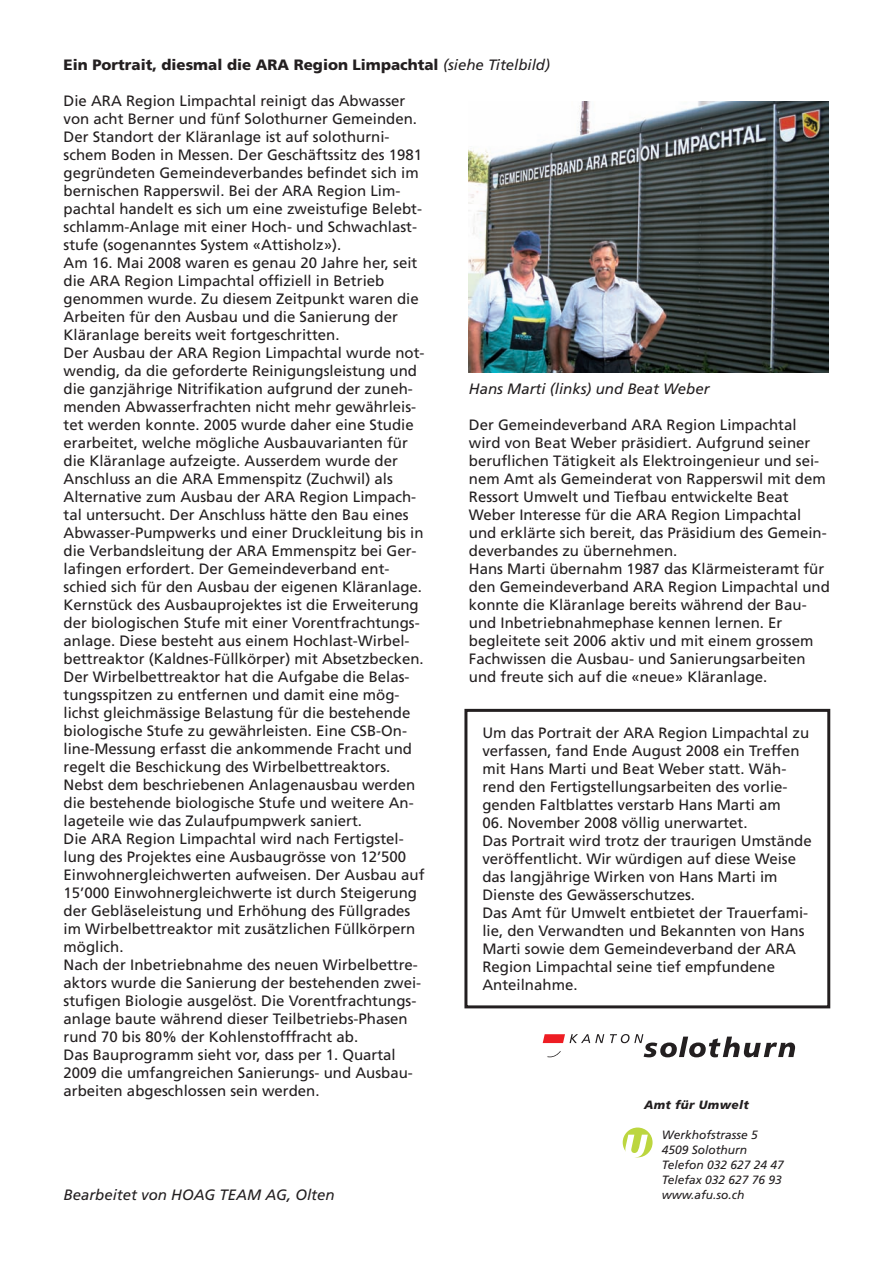
<style>
.page{position:relative;width:890px;height:1262px;background:#fff}
.page>*{position:absolute;margin:0;border:0;box-sizing:border-box;transform-origin:0 0}
.t1{font:15px/18px "Frutiger";color:#231f20}
.t2{font:italic 15px "Frutiger";color:#231f20}
.t3{font:900 15px "Frutiger";color:#231f20}
.t4{font:italic 12px/15px "Frutiger";color:#231f20}
.t5{font:italic 900 12px "Frutiger";letter-spacing:.03em;color:#231f20}
.s1{font-weight:400;font-style:italic}
</style>
<div class="page">
<svg style="left:623px;top:1127px;width:29px;height:30px"></svg>
<svg style="left:625px;top:1135px;width:23px;height:22px"></svg>
<svg style="left:547px;top:1051px;width:14px;height:6px"></svg>
<svg style="left:543px;top:1034px;width:61px;height:9px"></svg>
<svg style="left:610px;top:1034px;width:185px;height:23px"></svg>
<img style="left:468px;top:101px;width:361px;height:272px">
<div style="left:464px;top:709px;width:366px;height:299px;border:3px solid #231f20"></div>
<p class="t3" style="left:64px;top:59px;width:488px">Ein Portrait, diesmal die ARA Region Limpachtal <span class="s1">(siehe Titelbild)</span></p>
<p class="t1" style="left:64px;top:93px;width:362px">Die ARA Region Limpachtal reinigt das Abwasser von acht Berner und fünf Solothurner Gemeinden.<br>Der Standort der Kläranlage ist auf solothurni&shy;schem Boden in Messen. Der Geschäftssitz des 1981 gegründeten Gemeindeverbandes befindet sich im bernischen Rapperswil. Bei der ARA Region Lim&shy;pachtal handelt es sich um eine zweistufige Belebt&shy;schlamm-Anlage mit einer Hoch- und Schwachlast&shy;stufe (sogenanntes System «Attisholz»).<br>Am 16. Mai 2008 waren es genau 20 Jahre her, seit die ARA Region Limpachtal offiziell in Betrieb genommen wurde. Zu diesem Zeitpunkt waren die Arbeiten für den Ausbau und die Sanierung der Kläranlage bereits weit fortgeschritten.<br>Der Ausbau der ARA Region Limpachtal wurde not&shy;wendig, da die geforderte Reinigungsleistung und die ganzjährige Nitrifikation aufgrund der zuneh&shy;menden Abwasserfrachten nicht mehr gewährleis&shy;tet werden konnte. 2005 wurde daher eine Studie erarbeitet, welche mögliche Ausbauvarianten für die Kläranlage aufzeigte. Ausserdem wurde der Anschluss an die ARA Emmenspitz (Zuchwil) als Alternative zum Ausbau der ARA Region Limpach&shy;tal untersucht. Der Anschluss hätte den Bau eines Abwasser-Pumpwerks und einer Druckleitung bis in die Verbandsleitung der ARA Emmenspitz bei Ger&shy;lafingen erfordert. Der Gemeindeverband ent&shy;schied sich für den Ausbau der eigenen Kläranlage.<br>Kernstück des Ausbauprojektes ist die Erweiterung der biologischen Stufe mit einer Vorentfrachtungs - anlage. Diese besteht aus einem Hochlast-Wirbel - bett reak tor (Kaldnes-Füllkörper) mit Absetzbecken.<br>Der Wirbelbettreaktor hat die Aufgabe die Belas&shy;tungsspitzen zu entfernen und damit eine mög&shy;lichst gleichmässige Belastung für die bestehende biologische Stufe zu gewährleisten. Eine CSB-On&shy;line-Messung erfasst die ankommende Fracht und regelt die Beschickung des Wirbelbettreaktors.<br>Nebst dem beschriebenen Anlagenausbau werden die bestehende biologische Stufe und weitere An&shy;lageteile wie das Zulaufpumpwerk saniert.<br>Die ARA Region Limpachtal wird nach Fertigstel&shy;lung des Projektes eine Ausbaugrösse von 12’500<br>Einwohnergleichwerten aufweisen. Der Ausbau auf 15’000 Einwohnergleichwerte ist durch Steigerung der Gebläseleistung und Erhöhung des Füllgrades im Wirbelbettreaktor mit zusätzlichen Füllkörpern möglich.<br>Nach der Inbetriebnahme des neuen Wirbelbettre&shy;aktors wurde die Sanierung der bestehenden zwei&shy;stufigen Biologie ausgelöst. Die Vorentfrachtungs&shy;anlage baute während dieser Teilbetriebs-Phasen rund 70 bis 80% der Kohlenstofffracht ab.<br>Das Bauprogramm sieht vor, dass per 1. Quartal 2009 die umfangreichen Sanierungs- und Ausbau&shy;arbeiten abgeschlossen sein werden.</p>
<p class="t2" style="left:469px;top:383px;width:242px">Hans Marti (links) und Beat Weber</p>
<p class="t1" style="left:469px;top:417px;width:362px">Der Gemeindeverband ARA Region Limpachtal wird von Beat Weber präsidiert. Aufgrund seiner beruflichen Tätigkeit als Elektroingenieur und sei&shy;nem Amt als Gemeinderat von Rapperswil mit dem Ressort Umwelt und Tiefbau entwickelte Beat Weber Interesse für die ARA Region Limpachtal und erklärte sich bereit, das Präsidium des Gemein&shy;deverbandes zu übernehmen.<br>Hans Marti übernahm 1987 das Klärmeisteramt für den Gemeindeverband ARA Region Limpachtal und konnte die Kläranlage bereits während der Bau&shy;und Inbetriebnahmephase kennen lernen. Er begleitete seit 2006 aktiv und mit einem grossem Fachwissen die Ausbau- und Sanierungsarbeiten und freute sich auf die «neue» Kläranlage.</p>
<p class="t1" style="left:482px;top:725px;width:328px">Um das Portrait der ARA Region Limpachtal zu verfassen, fand Ende August 2008 ein Treffen mit Hans Marti und Beat Weber statt. Wäh&shy;rend den Fertigstellungsarbeiten des vorlie&shy;genden Faltblattes verstarb Hans Marti am</p>
<p class="t1" style="left:482px;top:815px;width:331px">06. November 2008 völlig unerwartet.<br>Das Portrait wird trotz der traurigen Umstände veröffentlicht. Wir würdigen auf diese Weise das langjährige Wirken von Hans Marti im Dienste des Gewässerschutzes.<br>Das Amt für Umwelt entbietet der Trauerfami&shy;lie, den Verwandten und Bekannten von Hans Marti sowie dem Gemeindeverband der ARA Region Limpachtal seine tief empfundene Anteilnahme.</p>
<p class="t5" style="left:644px;top:1100px;width:106px">Amt für Umwelt</p>
<p class="t4" style="left:662px;top:1128px;width:123px">Werkhofstrasse 5<br>4509 Solothurn<br>Telefon 032 627 24 47<br>Telefax 032 627 76 93</p>
<p class="t2" style="left:64px;top:1188px;width:272px">Bearbeitet von HOAG TEAM AG, Olten</p>
<p class="t4" style="left:662px;top:1188px;width:84px">www.afu.so.ch</p>
</div>
